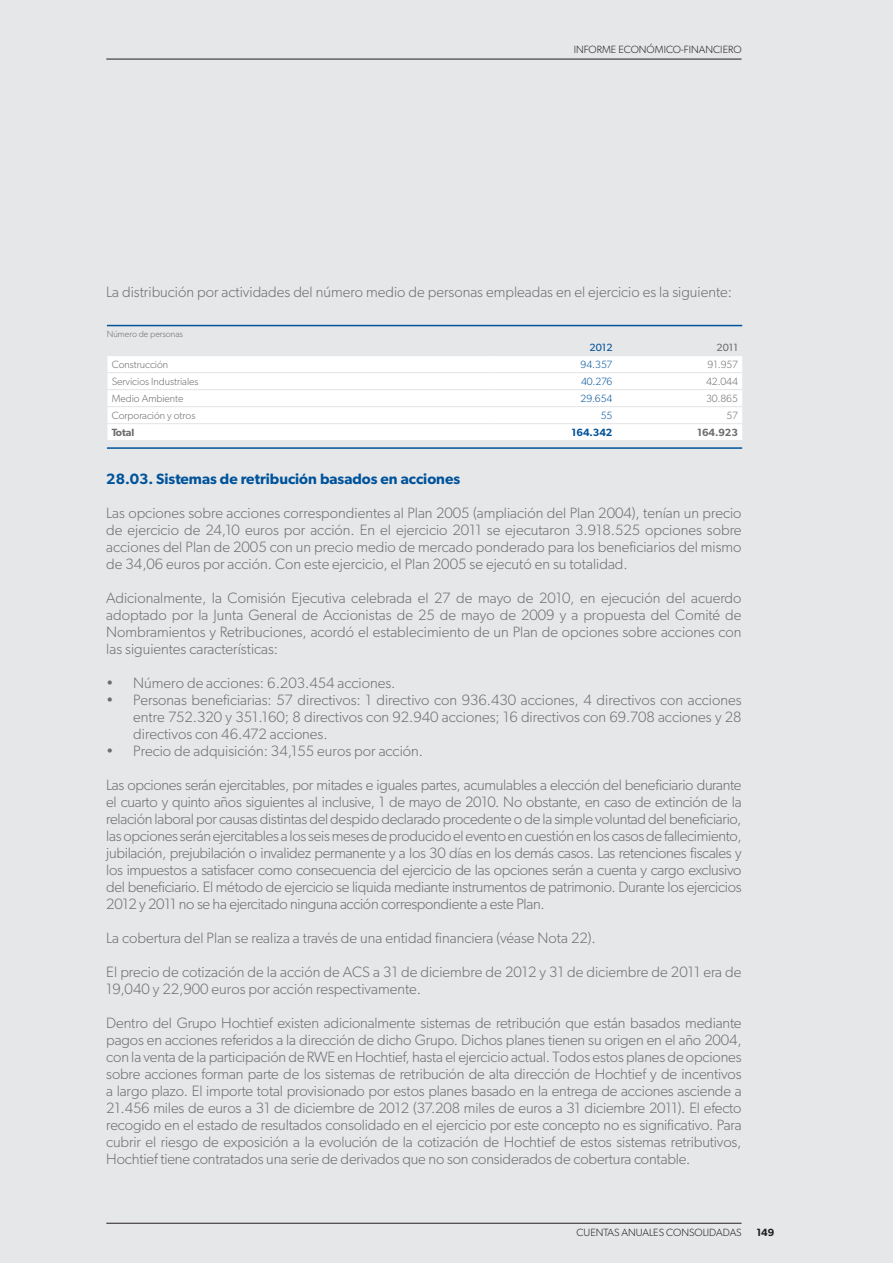
<style>
.page{position:relative;width:893px;height:1263px;background:#e6e7e8}
.page>*{position:absolute;margin:0;border:0;box-sizing:border-box;transform-origin:0 0}
.t1{font:300 15px/17px "Gibson";color:#6d6e70;text-align:justify}
.t2{font:600 15px "Gibson";color:#00539b}
.t3{font:300 10.5px "Gibson";letter-spacing:-.005em;color:#6d6e70}
.t4{font:300 10.5px "Gibson";color:#231f20}
.t5{font:300 10.5px "Gibson";letter-spacing:-.005em;color:#00539b}
.t6{font:600 10.5px "Gibson";letter-spacing:-.005em;color:#6d6e70}
.t7{font:600 10.5px "Gibson";letter-spacing:-.005em;color:#00539b}
.t8{font:10.5px "Gibson";color:#00539b}
.t9{font:10.5px "Gibson";color:#6d6e70}
.t10{font:600 10.5px "Gibson";color:#231f20}
.t11{font:300 9px "Gibson";letter-spacing:-.005em;color:#6d6e70}
</style>
<div class="page">
<hr style="left:106px;top:1223px;width:636px;height:1px;background:#231f20">
<hr style="left:106px;top:59px;width:636px;height:1px;background:#231f20">
<div style="left:107px;top:356px;width:635px;height:84px;background:#fff"></div>
<hr style="left:106px;top:372px;width:385px;height:1px;background:#e6e7e8">
<hr style="left:106px;top:389px;width:385px;height:1px;background:#e6e7e8">
<hr style="left:106px;top:406px;width:385px;height:1px;background:#e6e7e8">
<hr style="left:106px;top:423px;width:385px;height:1px;background:#e6e7e8">
<hr style="left:491px;top:372px;width:251px;height:1px;background:#e6e7e8">
<hr style="left:491px;top:389px;width:251px;height:1px;background:#e6e7e8">
<hr style="left:491px;top:406px;width:251px;height:1px;background:#e6e7e8">
<hr style="left:491px;top:423px;width:251px;height:1px;background:#e6e7e8">
<hr style="left:107px;top:325px;width:635px;height:1px;background:#00539b">
<hr style="left:107px;top:447px;width:635px;height:2px;background:#00539b">
<p class="t4" style="left:574px;top:46px;width:169px">INFORME ECONÓMICO-FINANCIERO</p>
<p class="t1" style="left:106px;top:285px;width:627px">La distribución por actividades del número medio de personas empleadas en el ejercicio es la siguiente:</p>
<p class="t11" style="left:107px;top:331px;width:78px">Número de personas</p>
<p class="t8" style="left:590px;top:344px;width:24px">2012</p>
<p class="t9" style="left:717px;top:344px;width:23px">2011</p>
<p class="t3" style="left:112px;top:361px;width:58px">Construcción</p>
<p class="t5" style="left:581px;top:361px;width:33px">94.357</p>
<p class="t3" style="left:708px;top:361px;width:32px">91.957</p>
<p class="t3" style="left:112px;top:378px;width:88px">Servicios Industriales</p>
<p class="t5" style="left:581px;top:378px;width:33px">40.276</p>
<p class="t3" style="left:706px;top:378px;width:33px">42.044</p>
<p class="t3" style="left:112px;top:395px;width:73px">Medio Ambiente</p>
<p class="t5" style="left:581px;top:395px;width:33px">29.654</p>
<p class="t3" style="left:706px;top:395px;width:33px">30.865</p>
<p class="t3" style="left:112px;top:412px;width:85px">Corporación y otros</p>
<p class="t5" style="left:601px;top:412px;width:13px">55</p>
<p class="t3" style="left:726px;top:412px;width:13px">57</p>
<p class="t6" style="left:112px;top:429px;width:24px">Total</p>
<p class="t7" style="left:572px;top:429px;width:42px">164.342</p>
<p class="t6" style="left:697px;top:429px;width:42px">164.923</p>
<p class="t2" style="left:106px;top:473px;width:355px">28.03. Sistemas de retribución basados en acciones</p>
<p class="t1" style="left:106px;top:506px;width:637px">Las opciones sobre acciones correspondientes al Plan 2005 (ampliación del Plan 2004), tenían un precio de ejercicio de 24,10 euros por acción. En el ejercicio 2011 se ejecutaron 3.918.525 opciones sobre acciones del Plan de 2005 con un precio medio de mercado ponderado para los beneficiarios del mismo de 34,06 euros por acción. Con este ejercicio, el Plan 2005 se ejecutó en su totalidad.</p>
<p class="t1" style="left:106px;top:591px;width:637px">Adicionalmente, la Comisión Ejecutiva celebrada el 27 de mayo de 2010, en ejecución del acuerdo adoptado por la Junta General de Accionistas de 25 de mayo de 2009 y a propuesta del Comité de Nombramientos y Retribuciones, acordó el establecimiento de un Plan de opciones sobre acciones con las siguientes características:</p>
<p class="t1" style="left:106px;top:676px;width:291px">• Número de acciones: 6.203.454 acciones.</p>
<p class="t1" style="left:133px;top:693px;width:610px;text-indent:-27px">• Personas beneficiarias: 57 directivos: 1 directivo con 936.430 acciones, 4 directivos con acciones entre 752.320 y 351.160; 8 directivos con 92.940 acciones; 16 directivos con 69.708 acciones y 28 directivos con 46.472 acciones.</p>
<p class="t1" style="left:106px;top:744px;width:318px">• Precio de adquisición: 34,155 euros por acción.</p>
<p class="t1" style="left:106px;top:778px;width:637px">Las opciones serán ejercitables, por mitades e iguales partes, acumulables a elección del beneficiario durante el cuarto y quinto años siguientes al inclusive, 1 de mayo de 2010. No obstante, en caso de extinción de la relación laboral por causas distintas del despido declarado procedente o de la simple voluntad del beneficiario, las opciones serán ejercitables a los seis meses de producido el evento en cuestión en los casos de fallecimiento, jubilación, prejubilación o invalidez permanente y a los 30 días en los demás casos. Las retenciones fiscales y los impuestos a satisfacer como consecuencia del ejercicio de las opciones serán a cuenta y cargo exclusivo del beneficiario. El método de ejercicio se liquida mediante instrumentos de patrimonio. Durante los ejercicios 2012 y 2011 no se ha ejercitado ninguna acción correspondiente a este Plan.</p>
<p class="t1" style="left:106px;top:931px;width:491px">La cobertura del Plan se realiza a través de una entidad financiera (véase Nota 22).</p>
<p class="t1" style="left:106px;top:965px;width:637px">El precio de cotización de la acción de ACS a 31 de diciembre de 2012 y 31 de diciembre de 2011 era de<br>19,040 y 22,900 euros por acción respectivamente.</p>
<p class="t1" style="left:106px;top:1016px;width:637px">Dentro del Grupo Hochtief existen adicionalmente sistemas de retribución que están basados mediante pagos en acciones referidos a la dirección de dicho Grupo. Dichos planes tienen su origen en el año 2004, con la venta de la participación de RWE en Hochtief, hasta el ejercicio actual. Todos estos planes de opciones sobre acciones forman parte de los sistemas de retribución de alta dirección de Hochtief y de incentivos a largo plazo. El importe total provisionado por estos planes basado en la entrega de acciones asciende a 21.456 miles de euros a 31 de diciembre de 2012 (37.208 miles de euros a 31 diciembre 2011). El efecto recogido en el estado de resultados consolidado en el ejercicio por este concepto no es significativo. Para cubrir el riesgo de exposición a la evolución de la cotización de Hochtief de estos sistemas retributivos, Hochtief tiene contratados una serie de derivados que no son considerados de cobertura contable.</p>
<p class="t4" style="left:576px;top:1229px;width:167px">CUENTAS ANUALES CONSOLIDADAS</p>
<p class="t10" style="left:756px;top:1229px;width:20px">149</p>
</div>
